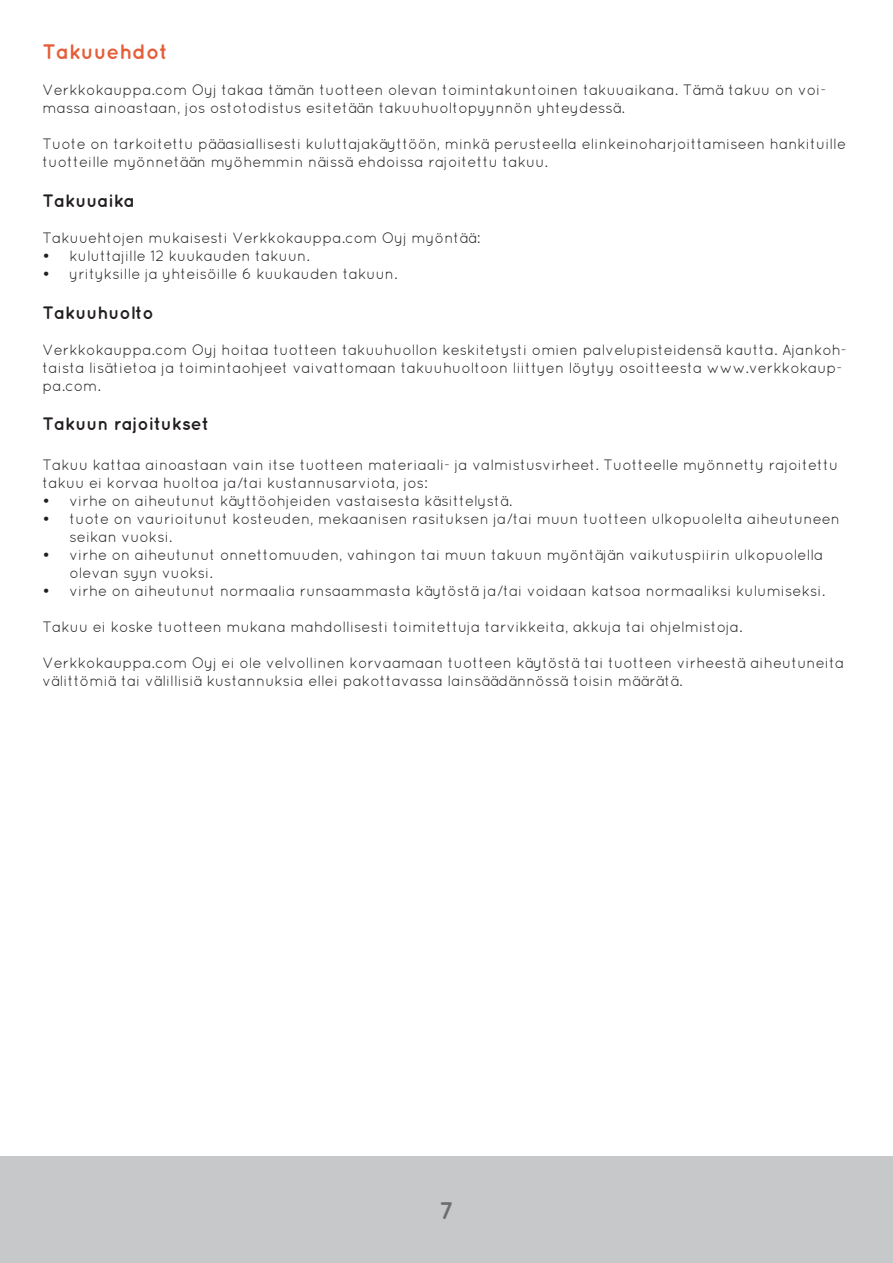
<style>
.page{position:relative;width:893px;height:1263px;background:#fff}
.page>*{position:absolute;margin:0;border:0;box-sizing:border-box;transform-origin:0 0}
.t1{font:700 24px "Quicksand";color:#6c6d70}
.t2{font:700 21px "Quicksand";color:#e45e39}
.t3{font:700 18px "Quicksand";color:#231f20}
.t4{font:15px/18px "Quicksand";color:#231f20}
.s1{font-weight:700}
</style>
<div class="page">
<div style="left:0;top:1157px;width:893px;height:106px;background:#c7c8ca"></div>
<p class="t2" style="left:43px;top:39px;width:127px">Takuuehdot</p>
<p class="t4" style="left:43px;top:81px;width:785px">Verkkokauppa.com Oyj takaa tämän tuotteen olevan toimintakuntoinen takuuaikana. Tämä takuu on voi&shy;massa ainoastaan, jos ostotodistus esitetään takuuhuoltopyynnön yhteydessä.</p>
<p class="t4" style="left:43px;top:135px;width:805px">Tuote on tarkoitettu pääasiallisesti kuluttajakäyttöön, minkä perusteella elinkeinoharjoittamiseen hankituille tuotteille myönnetään myöhemmin näissä ehdoissa rajoitettu takuu.</p>
<p class="t3" style="left:43px;top:190px;width:94px">Takuuaika</p>
<p class="t4" style="left:43px;top:229px;width:439px">Takuuehtojen mukaisesti Verkkokauppa.com Oyj myöntää:</p>
<p class="t4" style="left:43px;top:247px;width:269px"><span class="s1">•</span> kuluttajille 12 kuukauden takuun.</p>
<p class="t4" style="left:43px;top:265px;width:356px"><span class="s1">•</span> yrityksille ja yhteisöille 6 kuukauden takuun.</p>
<p class="t3" style="left:43px;top:301px;width:113px">Takuuhuolto</p>
<p class="t4" style="left:43px;top:340px;width:806px">Verkkokauppa.com Oyj hoitaa tuotteen takuuhuollon keskitetysti omien palvelupisteidensä kautta. Ajankoh&shy;taista lisätietoa ja toimintaohjeet vaivattomaan takuuhuoltoon liittyen löytyy osoitteesta www.verkkokaup&shy;pa.com.</p>
<p class="t3" style="left:43px;top:413px;width:168px">Takuun rajoitukset</p>
<p class="t4" style="left:43px;top:455px;width:797px">Takuu kattaa ainoastaan vain itse tuotteen materiaali- ja valmistusvirheet. Tuotteelle myönnetty rajoitettu takuu ei korvaa huoltoa ja/tai kustannusarviota, jos:</p>
<p class="t4" style="left:43px;top:491px;width:471px"><span class="s1">•</span> virhe on aiheutunut käyttöohjeiden vastaisesta käsittelystä.</p>
<p class="t4" style="left:70px;top:509px;width:772px;text-indent:-27px"><span class="s1">•</span> tuote on vaurioitunut kosteuden, mekaanisen rasituksen ja/tai muun tuotteen ulkopuolelta aiheutuneen seikan vuoksi.</p>
<p class="t4" style="left:70px;top:545px;width:755px;text-indent:-27px"><span class="s1">•</span> virhe on aiheutunut onnettomuuden, vahingon tai muun takuun myöntäjän vaikutuspiirin ulkopuolella olevan syyn vuoksi.</p>
<p class="t4" style="left:43px;top:581px;width:784px"><span class="s1">•</span> virhe on aiheutunut normaalia runsaammasta käytöstä ja/tai voidaan katsoa normaaliksi kulumiseksi.</p>
<p class="t4" style="left:43px;top:617px;width:702px">Takuu ei koske tuotteen mukana mahdollisesti toimitettuja tarvikkeita, akkuja tai ohjelmistoja.</p>
<p class="t4" style="left:43px;top:653px;width:803px">Verkkokauppa.com Oyj ei ole velvollinen korvaamaan tuotteen käytöstä tai tuotteen virheestä aiheutuneita välittömiä tai välillisiä kustannuksia ellei pakottavassa lainsäädännössä toisin määrätä.</p>
<h1 class="t1" style="left:439px;top:1196px;width:16px">7</h1>
</div>
